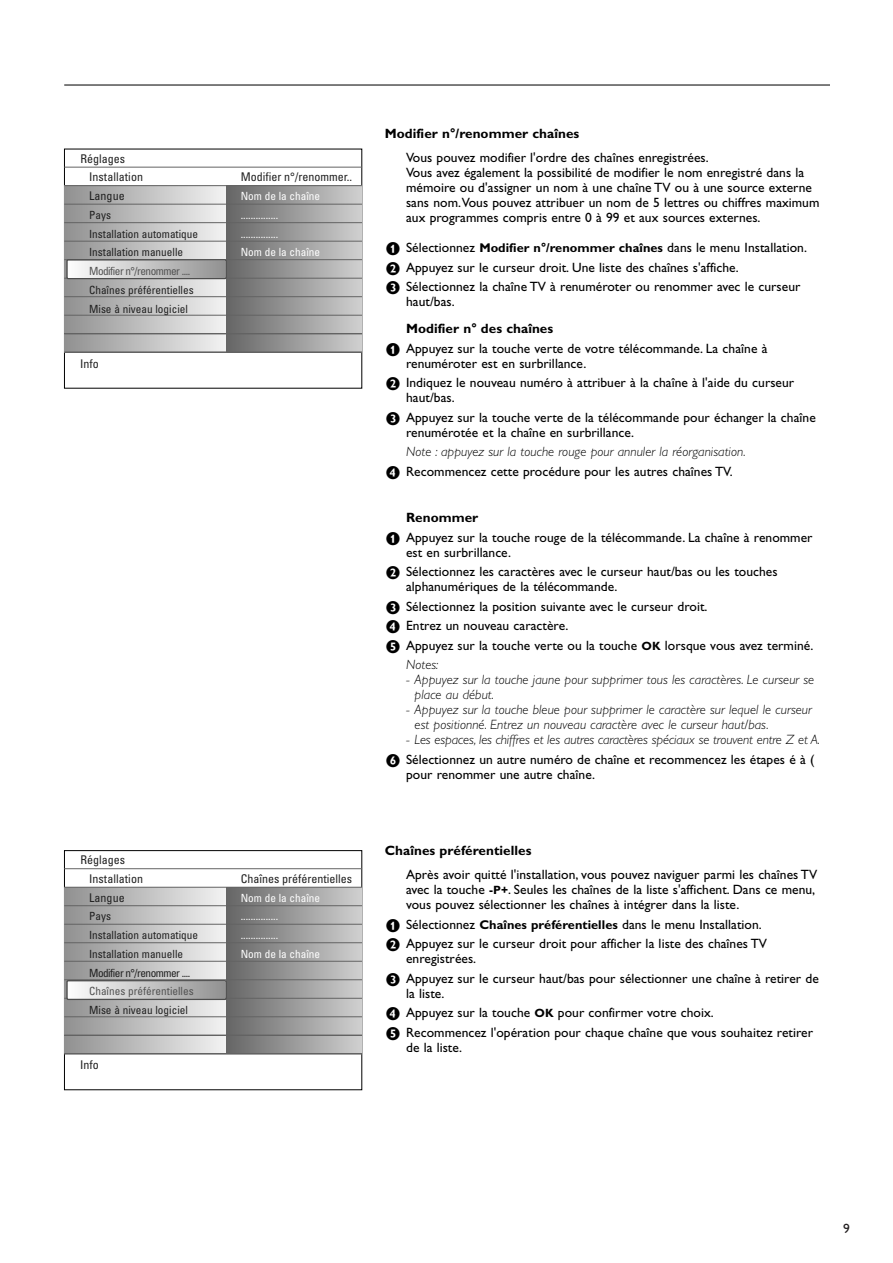
<style>
.page{position:relative;width:893px;height:1263px;background:#fff}
.page>*{position:absolute;margin:0;border:0;box-sizing:border-box;transform-origin:0 0}
.t1{font:13.5px/19.5px "Gill Alt One";letter-spacing:.005em;color:#000}
.t2{font:italic 300 13.5px/19.5px "Gill Alt One";letter-spacing:.005em;color:#000}
.t3{font:700 13.5px "Gill Alt One";letter-spacing:.005em;color:#000}
.t4{font:13.5px "Gill Alt One";color:#231f20}
.t5{font:condensed 12px/18.8px "Univers";color:#202020}
.t6{font:condensed 11.25px/18.8px "Univers";color:#202020}
.t7{font:condensed 11.25px/18.8px "Univers";color:#fff}
.t8{font:condensed 11.25px "Univers";letter-spacing:-.045em;color:#525252}
.t9{font:condensed 11.25px "Univers";color:#525252}
.s1{font-family:"Philips Altijd";font-size:12px}
.s2{font-weight:700;font-size:12.75px}
.s3{font-weight:700}
.s4{font-family:"Philips Altijd";font-weight:400;font-style:normal;font-size:12px}
.s5{font-weight:400;font-style:normal}
.s6{font-weight:700;font-size:12px}
</style>
<div class="page">
<hr style="left:64px;top:84px;width:766px;height:2px;background:#525252">
<div style="left:225px;top:186px;width:136px;height:166px;background:linear-gradient(to right,#646464,#cdcdcd)"></div>
<svg style="left:65px;top:186px;width:160px;height:166px;background:#bebebe"></svg>
<hr style="left:64px;top:185px;width:298px;height:1px;background:#636363">
<hr style="left:64px;top:204px;width:298px;height:1px;background:#636363">
<hr style="left:64px;top:222px;width:298px;height:1px;background:#636363">
<hr style="left:64px;top:241px;width:298px;height:1px;background:#636363">
<hr style="left:64px;top:259px;width:298px;height:1px;background:#636363">
<hr style="left:64px;top:278px;width:298px;height:1px;background:#636363">
<hr style="left:64px;top:296px;width:298px;height:1px;background:#636363">
<hr style="left:64px;top:315px;width:298px;height:1px;background:#636363">
<hr style="left:64px;top:333px;width:298px;height:1px;background:#636363">
<hr style="left:64px;top:352px;width:298px;height:1px;background:#636363">
<svg style="left:66px;top:259px;width:161px;height:20px"></svg>
<hr style="left:64px;top:167px;width:298px;height:1px;background:#636363">
<div style="left:64px;top:850px;width:298px;height:240px;border:1px solid #000"></div>
<div style="left:225px;top:887px;width:136px;height:167px;background:linear-gradient(to right,#646464,#cdcdcd)"></div>
<svg style="left:65px;top:888px;width:160px;height:165px;background:#bebebe"></svg>
<hr style="left:64px;top:887px;width:298px;height:1px;background:#636363">
<hr style="left:64px;top:905px;width:298px;height:1px;background:#636363">
<hr style="left:64px;top:924px;width:298px;height:1px;background:#636363">
<hr style="left:64px;top:942px;width:298px;height:1px;background:#636363">
<hr style="left:64px;top:961px;width:298px;height:1px;background:#636363">
<hr style="left:64px;top:979px;width:298px;height:1px;background:#636363">
<hr style="left:64px;top:998px;width:298px;height:1px;background:#636363">
<hr style="left:64px;top:1016px;width:298px;height:1px;background:#636363">
<hr style="left:64px;top:1035px;width:298px;height:1px;background:#636363">
<hr style="left:64px;top:1053px;width:298px;height:1px;background:#636363">
<svg style="left:66px;top:980px;width:161px;height:20px;background:#b6b6b6"></svg>
<hr style="left:64px;top:868px;width:298px;height:1px;background:#636363">
<p class="t5" style="left:89px;top:150px;width:55px;text-indent:-9px">Réglages<br>Installation<br>Langue</p>
<p class="t6" style="left:89px;top:207px;width:110px">Pays<br>Installation automatique<br>Installation manuelle</p>
<p class="t8" style="left:89px;top:267px;width:103px">Modifier n°/renommer ....</p>
<p class="t6" style="left:89px;top:282px;width:106px">Chaînes préférentielles<br>Mise à niveau logiciel</p>
<p class="t5" style="left:80px;top:355px;width:20px">Info</p>
<p class="t5" style="left:89px;top:852px;width:55px;text-indent:-9px">Réglages<br>Installation<br>Langue</p>
<p class="t6" style="left:89px;top:908px;width:110px">Pays<br>Installation automatique<br>Installation manuelle<br>Modifier n°/renommer ....</p>
<p class="t9" style="left:89px;top:987px;width:106px">Chaînes préférentielles</p>
<p class="t6" style="left:89px;top:1002px;width:100px">Mise à niveau logiciel</p>
<p class="t5" style="left:80px;top:1057px;width:20px">Info</p>
<p class="t5" style="left:241px;top:169px;width:113px">Modifier n°/renommer..</p>
<p class="t7" style="left:241px;top:188px;width:81px">Nom de la chaîne ...............<br>...............<br>Nom de la chaîne</p>
<p class="t5" style="left:241px;top:870px;width:113px">Chaînes préférentielles</p>
<p class="t7" style="left:241px;top:889px;width:81px">Nom de la chaîne ...............<br>...............<br>Nom de la chaîne</p>
<p class="t3" style="left:385px;top:129px;width:196px">Modifier n°/renommer chaînes</p>
<p class="t1" style="left:406px;top:151px;width:415px;line-height:15px">Vous pouvez modifier l'ordre des chaînes enregistrées.<br>Vous avez également la possibilité de modifier le nom enregistré dans la mémoire ou d'assigner un nom à une chaîne TV ou à une source externe sans nom.Vous pouvez attribuer un nom de 5 lettres ou chiffres maximum aux programmes compris entre 0 à 99 et aux sources externes.</p>
<p class="t1" style="left:385px;top:239px;width:424px"><span class="s1">&amp;</span> Sélectionnez <span class="s2">Modifier n°/renommer chaînes</span> dans le menu Installation. <span class="s1">é</span> Appuyez sur le curseur droit. Une liste des chaînes s'affiche.<br><span class="s1">“</span> Sélectionnez la chaîne TV à renuméroter ou renommer avec le curseur</p>
<p class="t1" style="left:406px;top:293px;width:50px">haut/bas.</p>
<p class="t1" style="left:385px;top:320px;width:384px;text-indent:21px"><span class="s3">Modifier n° des chaînes<br></span><span class="s1">&amp;</span> Appuyez sur la touche verte de votre télécommande. La chaîne à</p>
<p class="t1" style="left:385px;top:355px;width:411px;text-indent:21px">renuméroter est en surbrillance.<br><span class="s1">é</span> Indiquez le nouveau numéro à attribuer à la chaîne à l'aide du curseur</p>
<p class="t1" style="left:385px;top:389px;width:432px;text-indent:21px">haut/bas.<br><span class="s1">“</span> Appuyez sur la touche verte de la télécommande pour échanger la chaîne</p>
<p class="t1" style="left:406px;top:424px;width:230px">renumérotée et la chaîne en surbrillance.</p>
<p class="t2" style="left:385px;top:443px;width:362px;text-indent:21px">Note : appuyez sur la touche rouge pour annuler la réorganisation. <span class="s4">‘</span> <span class="s5">Recommencez cette procédure pour les autres chaînes TV.</span></p>
<p class="t1" style="left:385px;top:510px;width:429px;text-indent:21px"><span class="s3">Renommer<br></span><span class="s1">&amp;</span> Appuyez sur la touche rouge de la télécommande. La chaîne à renommer</p>
<p class="t1" style="left:385px;top:544px;width:394px;text-indent:21px">est en surbrillance.<br><span class="s1">é</span> Sélectionnez les caractères avec le curseur haut/bas ou les touches</p>
<p class="t1" style="left:406px;top:578px;width:213px">alphanumériques de la télécommande.</p>
<p class="t1" style="left:385px;top:598px;width:324px"><span class="s1">“</span> Sélectionnez la position suivante avec le curseur droit.</p>
<p class="t1" style="left:385px;top:617px;width:185px"><span class="s1">‘</span> Entrez un nouveau caractère.</p>
<p class="t1" style="left:385px;top:637px;width:430px"><span class="s1">(</span> Appuyez sur la touche verte ou la touche <span class="s6">OK</span> lorsque vous avez terminé.</p>
<p class="t2" style="left:406px;top:656px;width:34px">Notes:</p>
<p class="t2" style="left:414px;top:673px;width:401px;line-height:15px;text-indent:-9px">- Appuyez sur la touche jaune pour supprimer tous les caractères. Le curseur se place au début.</p>
<p class="t2" style="left:414px;top:703px;width:399px;line-height:15px;text-indent:-9px">- Appuyez sur la touche bleue pour supprimer le caractère sur lequel le curseur est positionné. Entrez un nouveau caractère avec le curseur haut/bas.</p>
<p class="t2" style="left:385px;top:731px;width:437px;text-indent:21px">- Les espaces, les chiffres et les autres caractères spéciaux se trouvent entre Z et A. <span class="s4">§</span> <span class="s5">Sélectionnez un autre numéro de chaîne et recommencez les étapes é à (</span></p>
<p class="t1" style="left:406px;top:766px;width:190px">pour renommer une autre chaîne.</p>
<p class="t3" style="left:385px;top:846px;width:148px">Chaînes préférentielles</p>
<p class="t1" style="left:406px;top:868px;width:413px;line-height:15px">Après avoir quitté l'installation, vous pouvez naviguer parmi les chaînes TV avec la touche <span class="s6">-P+</span>. Seules les chaînes de la liste s'affichent. Dans ce menu, vous pouvez sélectionner les chaînes à intégrer dans la liste.</p>
<p class="t1" style="left:385px;top:916px;width:384px"><span class="s1">&amp;</span> Sélectionnez <span class="s2">Chaînes préférentielles</span> dans le menu Installation. <span class="s1">é</span> Appuyez sur le curseur droit pour afficher la liste des chaînes TV</p>
<p class="t1" style="left:385px;top:950px;width:435px;text-indent:21px">enregistrées.<br><span class="s1">“</span> Appuyez sur le curseur haut/bas pour sélectionner une chaîne à retirer de</p>
<p class="t1" style="left:385px;top:985px;width:430px;text-indent:21px">la liste.<br><span class="s1">‘</span> Appuyez sur la touche <span class="s6">OK</span> pour confirmer votre choix.<br><span class="s1">(</span> Recommencez l'opération pour chaque chaîne que vous souhaitez retirer</p>
<p class="t1" style="left:406px;top:1039px;width:58px">de la liste.</p>
<p class="t4" style="left:843px;top:1223px;width:8px">9</p>
</div>
